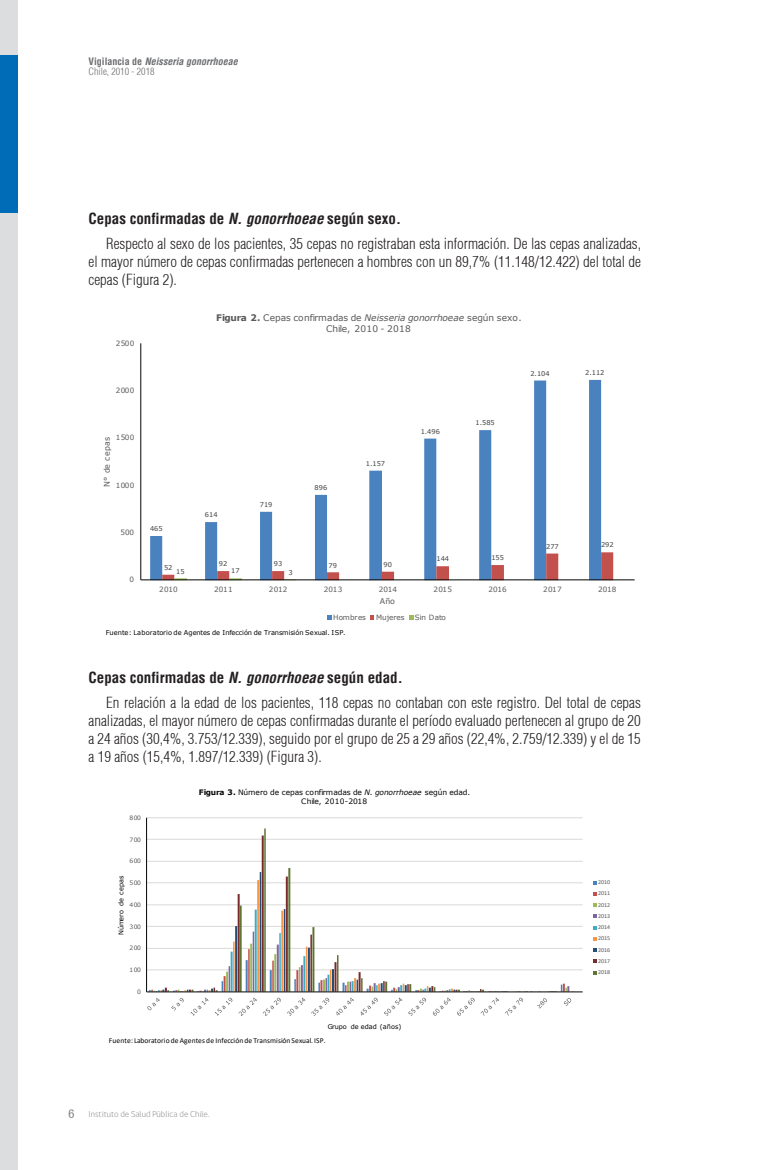
<style>
.page{position:relative;width:765px;height:1170px;background:#fff}
.page>*{position:absolute;margin:0;border:0;box-sizing:border-box;transform-origin:0 0}
.t1{font:300 condensed 15px/18px "Helvetica";color:#231f20}
.t2{font:condensed 12.5px "Helvetica 57";color:#808285}
.t3{font:italic 700 condensed 10px/10px "Helvetica";color:#6c6d70}
.t4{font:9.12px/10.9px "Verdana";letter-spacing:.005em;color:#595959;text-align:center}
.t5{font:300 8.75px "gob CL";color:#808285}
.t6{font:7.88px "Verdana";letter-spacing:.01em;color:#595959}
.t7{font:7.5px/9px "Verdana";letter-spacing:-.01em;color:#040503;text-align:center}
.t8{font:7.5px "Calibri";letter-spacing:.01em;color:#040503}
.t9{font:7.25px "Verdana";letter-spacing:.03em;color:#595959}
.t10{font:7.25px "Verdana";letter-spacing:-.005em;color:#595959}
.t11{font:7.25px "Verdana";letter-spacing:-.01em;color:#595959}
.t12{font:6.62px "Verdana";color:#404040}
.t13{font:6.62px "Verdana";letter-spacing:.005em;color:#040503}
.t14{font:6.5px "Verdana";letter-spacing:-.01em;color:#040503}
.t15{font:6px/11.2px "Calibri";letter-spacing:-.005em;color:#595959;text-align:justify}
.t16{font:6px "Verdana";letter-spacing:-.01em;color:#595959}
.s1{font-style:normal}
.s2{font-weight:300;font-style:normal}
.s3{font-weight:700}
.s4{font-weight:700;font-style:italic}
.s5{font-style:italic}
</style>
<div class="page">
<div style="left:0;top:0;width:18px;height:1169px;background:#dcdddf"></div>
<div style="left:0;top:55px;width:18px;height:158px;background:#006cb7"></div>
<svg style="left:150px;top:380px;width:451px;height:199px"></svg>
<svg style="left:162px;top:552px;width:451px;height:27px"></svg>
<hr style="left:140px;top:343px;width:1px;height:237px;background:#040503">
<hr style="left:141px;top:579px;width:494px;height:1px;background:#040503">
<svg style="left:328px;top:615px;width:4px;height:4px"></svg>
<svg style="left:371px;top:615px;width:3px;height:4px"></svg>
<svg style="left:409px;top:615px;width:4px;height:4px"></svg>
<hr style="left:147px;top:969px;width:436px;height:1px;background:#dad9d8">
<hr style="left:147px;top:948px;width:436px;height:1px;background:#dad9d8">
<hr style="left:147px;top:926px;width:436px;height:1px;background:#dad9d8">
<hr style="left:147px;top:904px;width:436px;height:1px;background:#dad9d8">
<hr style="left:147px;top:882px;width:436px;height:1px;background:#dad9d8">
<hr style="left:147px;top:861px;width:436px;height:1px;background:#dad9d8">
<hr style="left:147px;top:839px;width:436px;height:1px;background:#dad9d8">
<hr style="left:147px;top:817px;width:436px;height:1px;background:#dad9d8">
<hr style="left:246px;top:960px;width:2px;height:31px;background:#4a81bf">
<hr style="left:248px;top:949px;width:2px;height:42px;background:#c2504d">
<hr style="left:272px;top:960px;width:2px;height:31px;background:#c2504d">
<hr style="left:250px;top:943px;width:2px;height:48px;background:#9abb58">
<hr style="left:274px;top:954px;width:2px;height:37px;background:#9abb58">
<hr style="left:253px;top:931px;width:1px;height:60px;background:#8065a3">
<hr style="left:277px;top:944px;width:2px;height:47px;background:#8065a3">
<hr style="left:301px;top:965px;width:2px;height:26px;background:#8065a3">
<hr style="left:231px;top:951px;width:2px;height:40px;background:#3fabc5">
<hr style="left:255px;top:909px;width:2px;height:82px;background:#3fabc5">
<hr style="left:279px;top:933px;width:2px;height:58px;background:#3fabc5">
<hr style="left:303px;top:956px;width:2px;height:35px;background:#3fabc5">
<hr style="left:233px;top:941px;width:2px;height:50px;background:#f79646">
<hr style="left:257px;top:880px;width:2px;height:111px;background:#f79646">
<hr style="left:281px;top:910px;width:2px;height:81px;background:#f79646">
<hr style="left:306px;top:946px;width:1px;height:45px;background:#f79646">
<hr style="left:235px;top:926px;width:2px;height:65px;background:#264d75">
<hr style="left:260px;top:872px;width:1px;height:119px;background:#264d75">
<hr style="left:284px;top:909px;width:1px;height:82px;background:#264d75">
<hr style="left:308px;top:947px;width:2px;height:44px;background:#264d75">
<hr style="left:238px;top:894px;width:2px;height:97px;background:#772b2a">
<hr style="left:262px;top:835px;width:2px;height:156px;background:#772b2a">
<hr style="left:286px;top:876px;width:2px;height:115px;background:#772b2a">
<hr style="left:310px;top:934px;width:2px;height:57px;background:#772b2a">
<hr style="left:335px;top:962px;width:2px;height:29px;background:#772b2a">
<hr style="left:240px;top:905px;width:2px;height:86px;background:#5f7532">
<hr style="left:264px;top:828px;width:2px;height:163px;background:#5f7532">
<hr style="left:288px;top:868px;width:2px;height:123px;background:#5f7532">
<hr style="left:312px;top:927px;width:2px;height:64px;background:#5f7532">
<hr style="left:337px;top:955px;width:2px;height:36px;background:#5f7532">
<hr style="left:146px;top:817px;width:1px;height:174px;background:#040503">
<hr style="left:147px;top:991px;width:436px;height:1px;background:#040503">
<svg style="left:147px;top:966px;width:427px;height:50px"></svg>
<svg style="left:593px;top:914px;width:3px;height:4px"></svg>
<svg style="left:593px;top:959px;width:3px;height:4px"></svg>
<p class="t3" style="left:89px;top:56px;width:151px"><span class="s1">Vigilancia de</span> Neisseria gonorrhoeae<br><span class="s2">Chile, 2010 - 2018</span></p>
<p class="t1" style="left:106px;top:206px;width:536px;line-height:25.1px;text-indent:-18px"><span class="s3">Cepas confirmadas de</span> <span class="s4">N. gonorrhoeae</span> <span class="s3">según sexo.<br></span>Respecto al sexo de los pacientes, 35 cepas no registraban esta información. De las cepas analizadas,</p>
<p class="t1" style="left:89px;top:252px;width:554px">el mayor número de cepas confirmadas pertenecen a hombres con un 89,7% (11.148/12.422) del total de cepas (Figura 2).</p>
<p class="t9" style="left:116px;top:338px;width:20px">2500</p>
<p class="t9" style="left:116px;top:385px;width:20px">2000</p>
<p class="t9" style="left:116px;top:433px;width:20px">1500</p>
<p class="t6" style="left:102px;top:486px;width:51px;rotate:-90deg">N° de cepas</p>
<p class="t9" style="left:116px;top:480px;width:20px">1000</p>
<p class="t9" style="left:120px;top:527px;width:15px">500</p>
<p class="t9" style="left:130px;top:574px;width:6px">0</p>
<p class="t4" style="left:216px;top:312px;width:307px"><span class="s3">Figura 2.</span> Cepas confirmadas de <span class="s5">Neisseria gonorrhoeae</span> según sexo.<br>Chile, 2010 - 2018</p>
<p class="t12" style="left:530px;top:369px;width:21px">2.104</p>
<p class="t12" style="left:585px;top:368px;width:21px">2.112</p>
<p class="t12" style="left:150px;top:524px;width:14px">465</p>
<p class="t12" style="left:205px;top:510px;width:14px">614</p>
<p class="t12" style="left:260px;top:500px;width:14px">719</p>
<p class="t12" style="left:315px;top:483px;width:14px">896</p>
<p class="t12" style="left:366px;top:458px;width:21px">1.157</p>
<p class="t12" style="left:219px;top:559px;width:10px">92</p>
<p class="t12" style="left:274px;top:559px;width:10px">93</p>
<p class="t12" style="left:329px;top:560px;width:10px">79</p>
<p class="t12" style="left:383px;top:559px;width:10px">90</p>
<p class="t12" style="left:164px;top:563px;width:10px">52</p>
<p class="t12" style="left:176px;top:566px;width:10px">15</p>
<p class="t12" style="left:231px;top:566px;width:10px">17</p>
<p class="t12" style="left:288px;top:568px;width:6px">3</p>
<p class="t12" style="left:421px;top:426px;width:21px">1.496</p>
<p class="t12" style="left:476px;top:418px;width:21px">1.585</p>
<p class="t12" style="left:437px;top:554px;width:14px">144</p>
<p class="t12" style="left:491px;top:553px;width:14px">155</p>
<p class="t12" style="left:546px;top:542px;width:14px">277</p>
<p class="t12" style="left:601px;top:540px;width:14px">292</p>
<p class="t9" style="left:159px;top:584px;width:20px">2010</p>
<p class="t9" style="left:214px;top:584px;width:20px">2011</p>
<p class="t9" style="left:269px;top:584px;width:20px">2012</p>
<p class="t9" style="left:324px;top:584px;width:20px">2013</p>
<p class="t9" style="left:379px;top:584px;width:20px">2014</p>
<p class="t9" style="left:434px;top:584px;width:20px">2015</p>
<p class="t9" style="left:488px;top:584px;width:20px">2016</p>
<p class="t9" style="left:543px;top:584px;width:20px">2017</p>
<p class="t9" style="left:598px;top:584px;width:20px">2018</p>
<p class="t6" style="left:380px;top:595px;width:17px">Año</p>
<p class="t10" style="left:333px;top:612px;width:34px">Hombres</p>
<p class="t11" style="left:376px;top:612px;width:30px">Mujeres</p>
<p class="t9" style="left:415px;top:612px;width:32px">Sin Dato</p>
<p class="t13" style="left:106px;top:628px;width:241px">Fuente: Laboratorio de Agentes de Infección de Transmisión Sexual. ISP.</p>
<p class="t1" style="left:106px;top:665px;width:536px;line-height:25.1px;text-indent:-18px"><span class="s3">Cepas confirmadas de</span> <span class="s4">N. gonorrhoeae</span> <span class="s3">según edad.<br></span>En relación a la edad de los pacientes, 118 cepas no contaban con este registro. Del total de cepas</p>
<p class="t1" style="left:89px;top:711px;width:554px;text-align:justify">analizadas, el mayor número de cepas confirmadas durante el período evaluado pertenecen al grupo de 20 a 24 años (30,4%, 3.753/12.339), seguido por el grupo de 25 a 29 años (22,4%, 2.759/12.339) y el de 15 a 19 años (15,4%, 1.897/12.339) (Figura 3).</p>
<p class="t16" style="left:130px;top:813px;width:13px">800</p>
<p class="t16" style="left:130px;top:835px;width:13px">700</p>
<p class="t16" style="left:130px;top:856px;width:13px">600</p>
<p class="t14" style="left:117px;top:934px;width:60px;rotate:-90deg">Número de cepas</p>
<p class="t16" style="left:130px;top:878px;width:13px">500</p>
<p class="t16" style="left:130px;top:900px;width:13px">400</p>
<p class="t16" style="left:130px;top:922px;width:13px">300</p>
<p class="t16" style="left:130px;top:944px;width:13px">200</p>
<p class="t16" style="left:130px;top:965px;width:13px">100</p>
<p class="t16" style="left:137px;top:987px;width:5px">0</p>
<p class="t7" style="left:199px;top:788px;width:273px"><span class="s3">Figura 3.</span> Número de cepas confirmadas de <span class="s5">N. gonorrhoeae</span> según edad.<br>Chile, 2010-2018</p>
<p class="t14" style="left:328px;top:1021px;width:75px">Grupo de edad (años)</p>
<p class="t8" style="left:109px;top:1035px;width:218px">Fuente: Laboratorio de Agentes de Infección de Transmisión Sexual. ISP.</p>
<p class="t15" style="left:598px;top:876px;width:14px">2010<br>2011<br>2012<br>2013<br>2014<br>2015<br>2016<br>2017<br>2018</p>
<p class="t2" style="left:68px;top:1105px;width:7px">6</p>
<p class="t5" style="left:89px;top:1107px;width:122px">Instituto de Salud Pública de Chile.</p>
</div>
